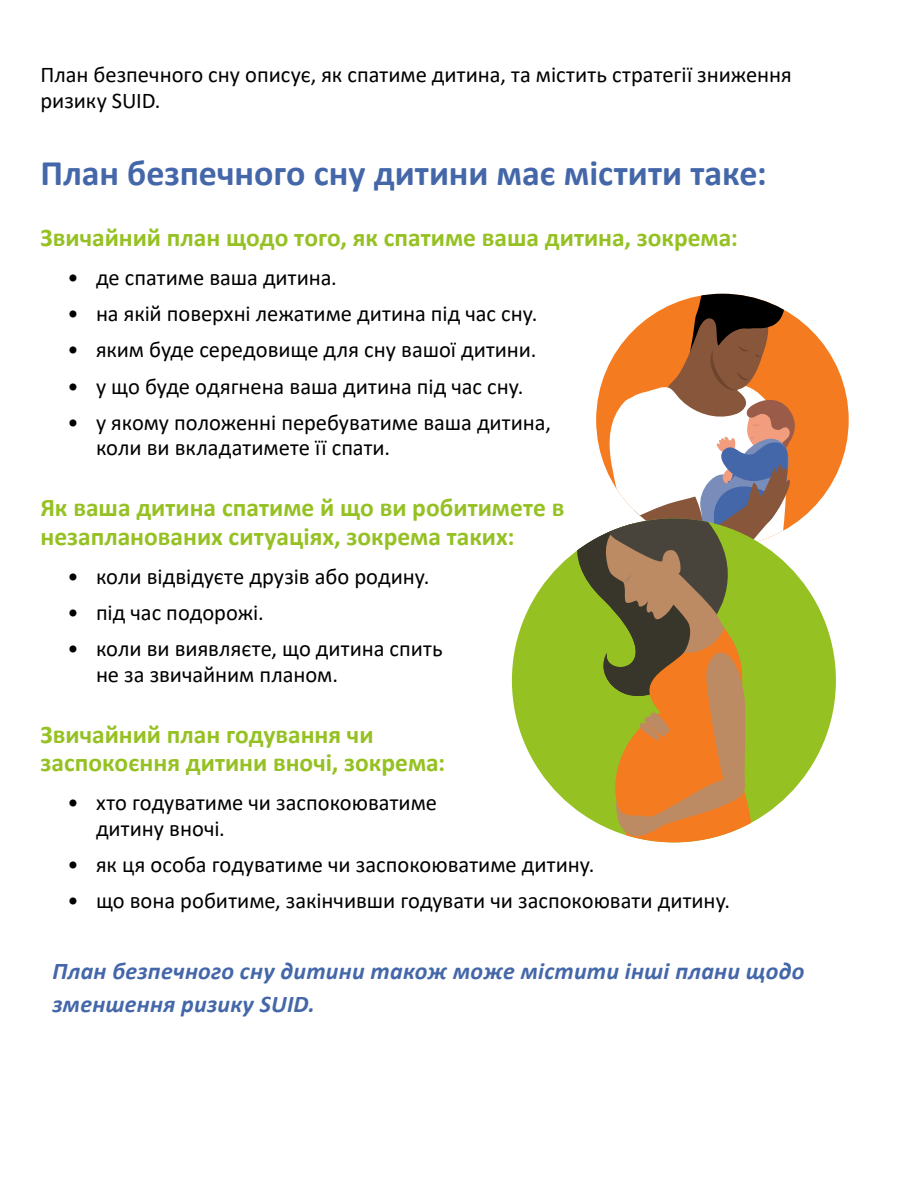
<style>
.page{position:relative;width:918px;height:1188px;background:#fff}
.page>*{position:absolute;margin:0;border:0;box-sizing:border-box;transform-origin:0 0}
.t1{font:700 36px "Calibri";color:#4467a9}
.t2{font:700 25.5px/28.5px "Calibri";color:#95c122}
.t3{font:italic 700 24px/33px "Calibri";letter-spacing:.01em;color:#4467a9}
.t4{font:22.5px/25.5px "Calibri";color:#000}
</style>
<div class="page">
<div style="left:596px;top:294px;width:253px;height:252px;background:#f47b20;border-radius:50%"></div>
<div style="left:512px;top:518px;width:324px;height:324px;background:#95c122;border-radius:50%"></div>
<svg style="left:558px;top:294px;width:237px;height:548px"></svg>
<p class="t4" style="left:40px;top:62px;width:753px">План безпечного сну описує, як спатиме дитина, та містить стратегії зниження ризику SUID.</p>
<h1 class="t1" style="left:40px;top:147px;width:728px">План безпечного сну дитини має містити таке:</h1>
<p class="t2" style="left:40px;top:223px;width:699px">Звичайний план щодо того, як спатиме ваша дитина, зокрема:</p>
<p class="t4" style="left:68px;top:264px;width:271px">• де спатиме ваша дитина.</p>
<p class="t4" style="left:68px;top:300px;width:471px">• на якій поверхні лежатиме дитина під час сну.</p>
<p class="t4" style="left:68px;top:336px;width:470px">• яким буде середовище для сну вашої дитини.</p>
<p class="t4" style="left:68px;top:373px;width:457px">• у що буде одягнена ваша дитина під час сну.</p>
<p class="t4" style="left:96px;top:409px;width:456px;text-indent:-29px">• у якому положенні перебуватиме ваша дитина, коли ви вкладатимете її спати.</p>
<p class="t2" style="left:40px;top:493px;width:525px">Як ваша дитина спатиме й що ви робитимете в незапланованих ситуаціях, зокрема таких:</p>
<p class="t4" style="left:68px;top:563px;width:363px">• коли відвідуєте друзів або родину.</p>
<p class="t4" style="left:68px;top:599px;width:198px">• під час подорожі.</p>
<p class="t4" style="left:96px;top:636px;width:348px;text-indent:-29px">• коли ви виявляєте, що дитина спить не за звичайним планом.</p>
<p class="t2" style="left:40px;top:720px;width:406px">Звичайний план годування чи заспокоєння дитини вночі, зокрема:</p>
<p class="t4" style="left:96px;top:789px;width:343px;text-indent:-29px">• хто годуватиме чи заспокоюватиме дитину вночі.</p>
<p class="t4" style="left:68px;top:851px;width:528px">• як ця особа годуватиме чи заспокоюватиме дитину.</p>
<p class="t4" style="left:68px;top:888px;width:664px">• що вона робитиме, закінчивши годувати чи заспокоювати дитину.</p>
<p class="t3" style="left:52px;top:954px;width:753px">План безпечного сну дитини також може містити інші плани щодо зменшення ризику SUID.</p>
</div>
